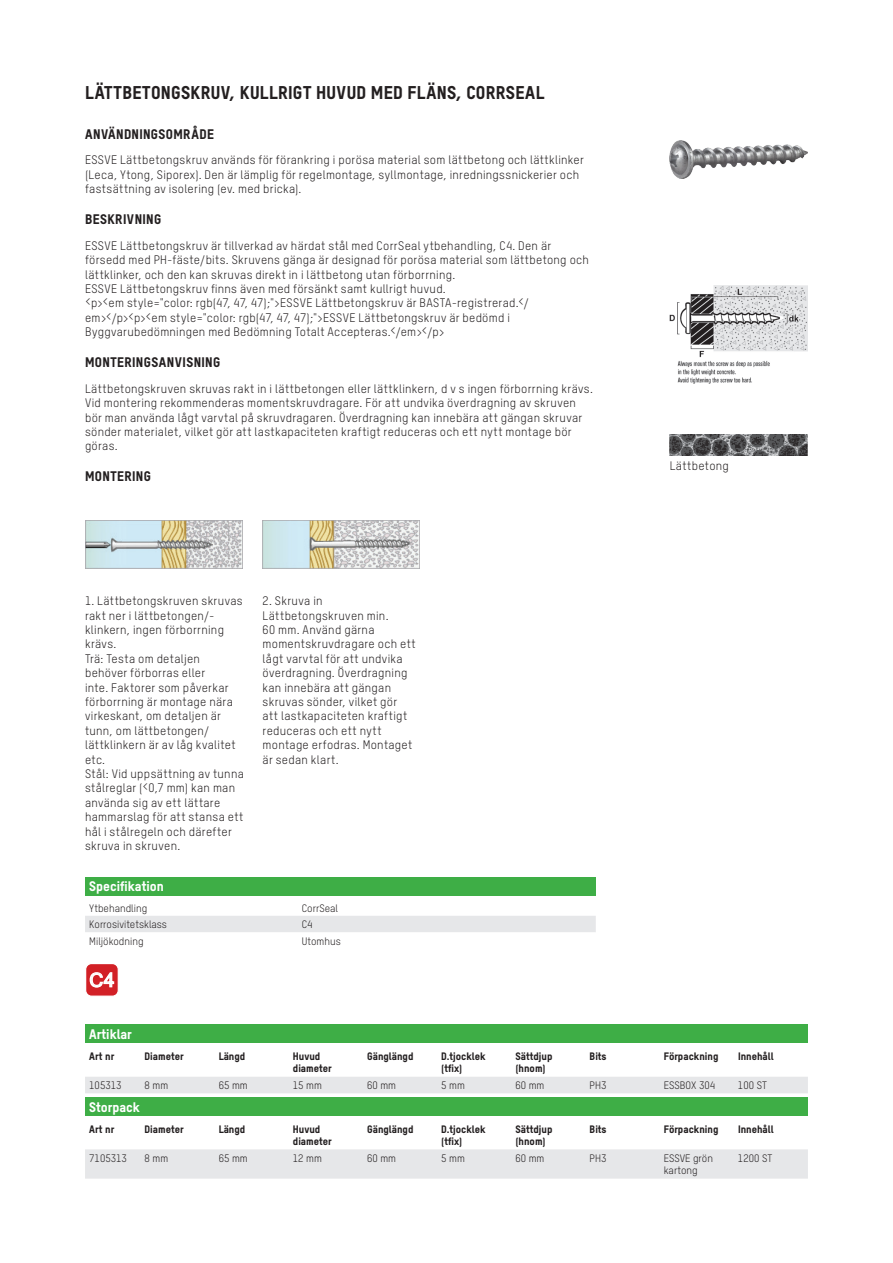
<style>
.page{position:relative;width:893px;height:1263px;background:#fff}
.page>*{position:absolute;margin:0;border:0;box-sizing:border-box;transform-origin:0 0}
.t1{font:19.2px "Microsoft Sans Serif";color:#fff}
.t2{font:18px "T Star Pro Heavy";letter-spacing:.02em;color:#231f20}
.t3{font:13.5px "T Star Pro Heavy";letter-spacing:.03em;color:#231f20}
.t4{font:13.5px "T Star Pro Heavy";color:#fff}
.t5{font:12px/14.4px "T Star Pro Regular";letter-spacing:.025em;color:#231f20}
.t6{font:10.5px/12.6px "T Star Pro Heavy";color:#231f20}
.t7{font:10.5px/12.6px "T Star Pro Regular";color:#231f20}
</style>
<div class="page">
<img style="left:85px;top:520px;width:157px;height:48px">
<img style="left:263px;top:520px;width:157px;height:48px">
<div style="left:85px;top:876px;width:511px;height:19px;background:#3eae46"></div>
<div style="left:85px;top:916px;width:511px;height:16px;background:#e6e7e9"></div>
<div style="left:86px;top:963px;width:32px;height:33px;background:#d22026;border-radius:6px"></div>
<div style="left:85px;top:963px;width:34px;height:34px;border:1px solid #fff;border-radius:6px"></div>
<svg style="left:89px;top:972px;width:26px;height:16px"></svg>
<img style="left:670px;top:140px;width:137px;height:39px">
<img style="left:670px;top:285px;width:137px;height:98px">
<svg style="left:720px;top:455px;width:68px;height:1px"></svg>
<svg style="left:670px;top:455px;width:44px;height:1px"></svg>
<img style="left:670px;top:434px;width:137px;height:21px">
<div style="left:85px;top:1024px;width:723px;height:19px;background:#3eae46"></div>
<div style="left:85px;top:1077px;width:723px;height:16px;background:#e6e7e9"></div>
<div style="left:85px;top:1097px;width:723px;height:19px;background:#3eae46"></div>
<div style="left:85px;top:1149px;width:723px;height:29px;background:#e6e7e9"></div>
<h2 class="t2" style="left:85px;top:79px;width:461px">LÄTTBETONGSKRUV, KULLRIGT HUVUD MED FLÄNS, CORRSEAL</h2>
<p class="t3" style="left:85px;top:123px;width:130px">ANVÄNDNINGSOMRÅDE</p>
<p class="t5" style="left:85px;top:152px;width:500px">ESSVE Lättbetongskruv används för förankring i porösa material som lättbetong och lättklinker (Leca, Ytong, Siporex). Den är lämplig för regelmontage, syllmontage, inredningssnickerier och fastsättning av isolering (ev. med bricka).</p>
<p class="t3" style="left:85px;top:209px;width:78px">BESKRIVNING</p>
<p class="t5" style="left:85px;top:237px;width:505px">ESSVE Lättbetongskruv är tillverkad av härdat stål med CorrSeal ytbehandling, C4. Den är försedd med PH-fäste/bits. Skruvens gänga är designad för porösa material som lättbetong och lättklinker, och den kan skruvas direkt in i lättbetong utan förborrning.<br>ESSVE Lättbetongskruv finns även med försänkt samt kullrigt huvud.<br>&lt;p&gt;&lt;em style="color: rgb(47, 47, 47);"&gt;ESSVE Lättbetongskruv är BASTA-registrerad.&lt;/ em&gt;&lt;/p&gt;&lt;p&gt;&lt;em style="color: rgb(47, 47, 47);"&gt;ESSVE Lättbetongskruv är bedömd i Byggvarubedömningen med Bedömning Totalt Accepteras.&lt;/em&gt;&lt;/p&gt;</p>
<p class="t3" style="left:85px;top:352px;width:137px">MONTERINGSANVISNING</p>
<p class="t5" style="left:85px;top:381px;width:509px">Lättbetongskruven skruvas rakt in i lättbetongen eller lättklinkern, d v s ingen förborrning krävs.<br>Vid montering rekommenderas momentskruvdragare. För att undvika överdragning av skruven bör man använda lågt varvtal på skruvdragaren. Överdragning kan innebära att gängan skruvar sönder materialet, vilket gör att lastkapaciteten kraftigt reduceras och ett nytt montage bör göras.</p>
<p class="t3" style="left:85px;top:466px;width:67px">MONTERING</p>
<p class="t5" style="left:85px;top:593px;width:160px">1. Lättbetongskruven skruvas rakt ner i lättbetongen/- klinkern, ingen förborrning krävs.<br>Trä: Testa om detaljen behöver förborras eller<br>inte. Faktorer som påverkar förborrning är montage nära virkeskant, om detaljen är tunn, om lättbetongen/ lättklinkern är av låg kvalitet etc.<br>Stål: Vid uppsättning av tunna stålreglar (&lt;0,7 mm) kan man använda sig av ett lättare hammarslag för att stansa ett hål i stålregeln och därefter skruva in skruven.</p>
<p class="t5" style="left:263px;top:593px;width:155px">2. Skruva in<br>Lättbetongskruven min.<br>60 mm. Använd gärna momentskruvdragare och ett lågt varvtal för att undvika överdragning. Överdragning kan innebära att gängan skruvas sönder, vilket gör<br>att lastkapaciteten kraftigt reduceras och ett nytt montage erfodras. Montaget är sedan klart.</p>
<p class="t4" style="left:89px;top:876px;width:76px">Specifikation</p>
<p class="t7" style="left:89px;top:901px;width:59px">Ytbehandling</p>
<p class="t7" style="left:302px;top:901px;width:38px">CorrSeal</p>
<p class="t7" style="left:89px;top:917px;width:79px">Korrosivitetsklass</p>
<p class="t7" style="left:302px;top:917px;width:12px">C4</p>
<p class="t7" style="left:89px;top:934px;width:56px">Miljökodning</p>
<p class="t7" style="left:302px;top:934px;width:40px">Utomhus</p>
<h1 class="t1" style="left:89px;top:967px;width:27px">C4</h1>
<p class="t5" style="left:670px;top:458px;width:61px">Lättbetong</p>
<p class="t4" style="left:89px;top:1024px;width:44px">Artiklar</p>
<p class="t6" style="left:89px;top:1049px;width:26px">Art nr</p>
<p class="t6" style="left:145px;top:1049px;width:41px">Diameter</p>
<p class="t6" style="left:219px;top:1049px;width:28px">Längd</p>
<p class="t6" style="left:293px;top:1049px;width:40px">Huvud diameter</p>
<p class="t6" style="left:367px;top:1049px;width:48px">Gänglängd</p>
<p class="t6" style="left:441px;top:1049px;width:46px">D.tjocklek (tfix)</p>
<p class="t6" style="left:515px;top:1049px;width:38px">Sättdjup (hnom)</p>
<p class="t6" style="left:590px;top:1049px;width:18px">Bits</p>
<p class="t6" style="left:664px;top:1049px;width:56px">Förpackning</p>
<p class="t6" style="left:738px;top:1049px;width:37px">Innehåll</p>
<p class="t7" style="left:89px;top:1078px;width:34px">105313</p>
<p class="t7" style="left:145px;top:1078px;width:25px">8 mm</p>
<p class="t7" style="left:219px;top:1078px;width:31px">65 mm</p>
<p class="t7" style="left:293px;top:1078px;width:31px">15 mm</p>
<p class="t7" style="left:367px;top:1078px;width:31px">60 mm</p>
<p class="t7" style="left:441px;top:1078px;width:25px">5 mm</p>
<p class="t7" style="left:515px;top:1078px;width:31px">60 mm</p>
<p class="t7" style="left:590px;top:1078px;width:18px">PH3</p>
<p class="t7" style="left:664px;top:1078px;width:53px">ESSBOX 304</p>
<p class="t7" style="left:738px;top:1078px;width:30px">100 ST</p>
<p class="t4" style="left:89px;top:1096px;width:52px">Storpack</p>
<p class="t6" style="left:89px;top:1121px;width:26px">Art nr</p>
<p class="t6" style="left:145px;top:1121px;width:41px">Diameter</p>
<p class="t6" style="left:219px;top:1121px;width:28px">Längd</p>
<p class="t6" style="left:293px;top:1121px;width:40px">Huvud diameter</p>
<p class="t6" style="left:367px;top:1121px;width:48px">Gänglängd</p>
<p class="t6" style="left:441px;top:1121px;width:46px">D.tjocklek (tfix)</p>
<p class="t6" style="left:515px;top:1121px;width:38px">Sättdjup (hnom)</p>
<p class="t6" style="left:590px;top:1121px;width:18px">Bits</p>
<p class="t6" style="left:664px;top:1121px;width:56px">Förpackning</p>
<p class="t6" style="left:738px;top:1121px;width:37px">Innehåll</p>
<p class="t7" style="left:89px;top:1151px;width:39px">7105313</p>
<p class="t7" style="left:145px;top:1151px;width:25px">8 mm</p>
<p class="t7" style="left:219px;top:1151px;width:31px">65 mm</p>
<p class="t7" style="left:293px;top:1151px;width:31px">12 mm</p>
<p class="t7" style="left:367px;top:1151px;width:31px">60 mm</p>
<p class="t7" style="left:441px;top:1151px;width:25px">5 mm</p>
<p class="t7" style="left:515px;top:1151px;width:31px">60 mm</p>
<p class="t7" style="left:590px;top:1151px;width:18px">PH3</p>
<p class="t7" style="left:664px;top:1151px;width:51px">ESSVE grön kartong</p>
<p class="t7" style="left:738px;top:1151px;width:36px">1200 ST</p>
</div>
